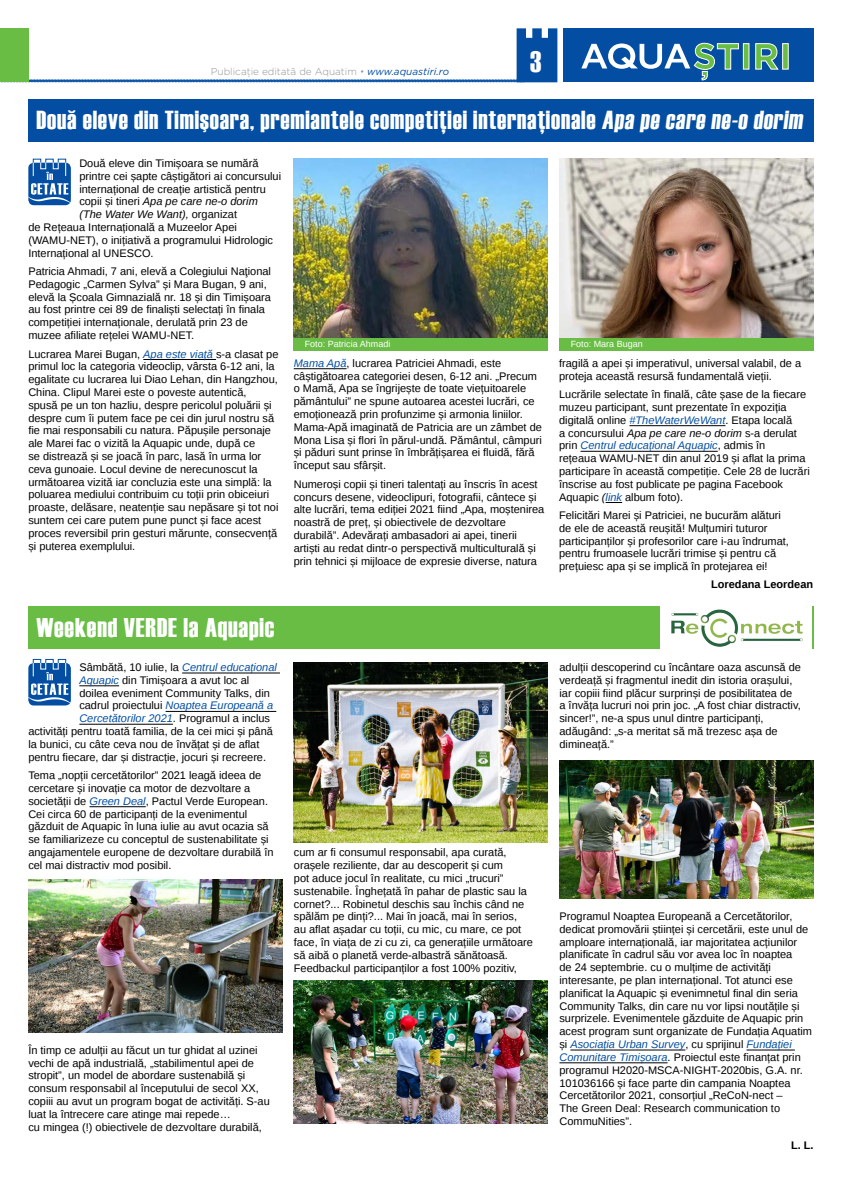
<style>
.page{position:relative;width:842px;height:1191px;background:#fff}
.page>*{position:absolute;margin:0;border:0;box-sizing:border-box;transform-origin:0 0}
.t1{font:30px "Haettenschweiler";color:#fff}
.t2{font:27px "Haettenschweiler";letter-spacing:.03em;color:#fff}
.t3{font:26px "Haettenschweiler";letter-spacing:.03em;color:#fff}
.t4{font:11px/12.8px "Liberation Sans";color:#000}
.t5{font:italic 11px "Liberation Sans";color:#000}
.t6{font:italic 11px "Liberation Sans";color:#034ea2}
.t7{font:700 11px "Liberation Sans";color:#000}
.t8{font:300 10px "Gotham";color:#939598}
.t9{font:9px "Liberation Sans";color:#fff}
.s1{font-weight:200;font-style:italic}
.s2{font-weight:400;font-style:italic;color:#034ea2}
.s3{font-style:normal}
.s4{font-style:italic;color:#034ea2}
.s5{font-style:italic}
.s6{font-style:normal;color:#000}
</style>
<div class="page">
<svg style="left:0;top:28px;width:557px;height:55px"></svg>
<div style="left:563px;top:28px;width:251px;height:54px;background:#034ea2"></div>
<svg style="left:581px;top:43px;width:208px;height:38px"></svg>
<hr style="left:143px;top:359px;width:73px;height:1px;background:#000">
<hr style="left:294px;top:368px;width:52px;height:1px;background:#000">
<hr style="left:629px;top:425px;width:96px;height:1px;background:#000">
<hr style="left:580px;top:451px;width:138px;height:1px;background:#000">
<svg style="left:606px;top:502px;width:16px;height:1px"></svg>
<hr style="left:182px;top:672px;width:98px;height:1px;background:#000">
<hr style="left:79px;top:685px;width:40px;height:1px;background:#000">
<hr style="left:166px;top:711px;width:110px;height:1px;background:#000">
<hr style="left:79px;top:724px;width:94px;height:1px;background:#000">
<hr style="left:89px;top:806px;width:57px;height:1px;background:#000">
<hr style="left:570px;top:1049px;width:115px;height:1px;background:#000">
<hr style="left:746px;top:1049px;width:49px;height:1px;background:#000">
<hr style="left:559px;top:1062px;width:108px;height:1px;background:#000">
<div style="left:28px;top:99px;width:786px;height:42px;background:#034ea2"></div>
<div style="left:28px;top:606px;width:786px;height:43px;background:#69bd45"></div>
<img style="left:293px;top:159px;width:255px;height:179px">
<div style="left:293px;top:338px;width:255px;height:12px;background:#69bd45"></div>
<img style="left:559px;top:159px;width:254px;height:179px">
<div style="left:559px;top:338px;width:255px;height:12px;background:#69bd45"></div>
<svg style="left:28px;top:659px;width:43px;height:46px"></svg>
<svg style="left:28px;top:158px;width:43px;height:47px"></svg>
<img style="left:293px;top:662px;width:255px;height:180px">
<img style="left:559px;top:760px;width:254px;height:139px">
<img style="left:293px;top:980px;width:255px;height:143px">
<img style="left:29px;top:879px;width:253px;height:153px">
<div style="left:661px;top:605px;width:151px;height:45px;background:#fff"></div>
<img style="left:671px;top:609px;width:132px;height:38px">
<p class="t8" style="left:211px;top:65px;width:240px">Publicaţie editată de Aquatim <span class="s1">•</span> <span class="s2">www.aquastiri.ro</span></p>
<h1 class="t1" style="left:530px;top:41px;width:13px">3</h1>
<h3 class="t3" style="left:36px;top:103px;width:772px">Două eleve din Timişoara, premiantele competiţiei internaţionale Apa pe care ne‑o dorim</h3>
<p class="t4" style="left:79px;top:157px;width:181px">Două eleve din Timișoara se numără</p>
<p class="t4" style="left:79px;top:170px;width:203px">printre cei șapte câștigători ai concursului</p>
<p class="t4" style="left:79px;top:183px;width:188px">internațional de creație artistică pentru</p>
<p class="t5" style="left:79px;top:194px;width:180px"><span class="s3">copii și tineri</span> Apa pe care ne‑o dorim</p>
<p class="t5" style="left:79px;top:207px;width:159px">(The Water We Want), <span class="s3">organizat</span></p>
<p class="t4" style="left:28px;top:221px;width:210px">de Rețeaua Internațională a Muzeelor Apei</p>
<p class="t4" style="left:28px;top:234px;width:246px">(WAMU‑NET), o inițiativă a programului Hidrologic</p>
<p class="t4" style="left:28px;top:247px;width:127px">Internațional al UNESCO.</p>
<p class="t4" style="left:28px;top:265px;width:244px">Patricia Ahmadi, 7 ani, elevă a Colegiului Naţional Pedagogic „Carmen Sylva” și Mara Bugan, 9 ani, elevă la Școala Gimnazială nr. 18 și din Timișoara au fost printre cei 89 de finaliști selectați în finala competiției internaționale, derulată prin 23 de muzee afiliate rețelei WAMU‑NET.</p>
<p class="t4" style="left:28px;top:348px;width:252px">Lucrarea Marei Bugan, <span class="s4">Apa este viață</span> s‑a clasat pe primul loc la categoria videoclip, vârsta 6‑12 ani, la egalitate cu lucrarea lui Diao Lehan, din Hangzhou, China. Clipul Marei este o poveste autentică, spusă pe un ton hazliu, despre pericolul poluării și despre cum îi putem face pe cei din jurul nostru să fie mai responsabili cu natura. Păpușile personaje ale Marei fac o vizită la Aquapic unde, după ce<br>se distrează și se joacă în parc, lasă în urma lor ceva gunoaie. Locul devine de nerecunoscut la următoarea vizită iar concluzia este una simplă: la poluarea mediului contribuim cu toții prin obiceiuri proaste, delăsare, neatenție sau nepăsare și tot noi suntem cei care putem pune punct și face acest proces reversibil prin gesturi mărunte, consecvență și puterea exemplului.</p>
<p class="t4" style="left:294px;top:357px;width:250px"><span class="s4">Mama Apă</span>, lucrarea Patriciei Ahmadi, este câștigătoarea categoriei desen, 6‑12 ani. „Precum o Mamă, Apa se îngrijește de toate viețuitoarele pământului” ne spune autoarea acestei lucrări, ce emoționează prin profunzime și armonia liniilor.<br>Mama‑Apă imaginată de Patricia are un zâmbet de Mona Lisa și flori în părul‑undă. Pământul, câmpuri și păduri sunt prinse în îmbrățișarea ei fluidă, fără început sau sfârșit.</p>
<p class="t9" style="left:305px;top:339px;width:87px">Foto: Patricia Ahmadi</p>
<p class="t9" style="left:571px;top:339px;width:74px">Foto: Mara Bugan</p>
<p class="t4" style="left:559px;top:357px;width:244px">fragilă a apei și imperativul, universal valabil, de a proteja această resursă fundamentală vieții.</p>
<p class="t4" style="left:559px;top:388px;width:252px">Lucrările selectate în finală, câte șase de la fiecare muzeu participant, sunt prezentate în expoziția digitală online <span class="s4">#TheWaterWeWant</span>. Etapa locală<br>a concursului <span class="s5">Apa pe care ne‑o dorim</span> s‑a derulat prin <span class="s4">Centrul educațional Aquapic</span>, admis în<br>rețeaua WAMU‑NET din anul 2019 și aflat la prima participare în această competiție. Cele 28 de lucrări înscrise au fost publicate pe pagina Facebook Aquapic <span class="s5">(</span><span class="s4">link</span> album foto).</p>
<p class="t4" style="left:559px;top:509px;width:231px">Felicitări Marei și Patriciei, ne bucurăm alături de ele de această reușită! Mulțumiri tuturor participanților și profesorilor care i‑au îndrumat, pentru frumoasele lucrări trimise și pentru că prețuiesc apa și se implică în protejarea ei!</p>
<p class="t7" style="left:711px;top:577px;width:104px">Loredana Leordean</p>
<p class="t4" style="left:294px;top:478px;width:252px">Numeroși copii și tineri talentați au înscris în acest concurs desene, videoclipuri, fotografii, cântece și alte lucrări, tema ediției 2021 fiind „Apa, moștenirea noastră de preț, și obiectivele de dezvoltare durabilă”. Adevărați ambasadori ai apei, tinerii artiști au redat dintr‑o perspectivă multiculturală și prin tehnici și mijloace de expresie diverse, natura</p>
<h2 class="t2" style="left:36px;top:609px;width:240px">Weekend VERDE la Aquapic</h2>
<p class="t4" style="left:79px;top:661px;width:199px">Sâmbătă, 10 iulie, la <span class="s4">Centrul educațional</span></p>
<p class="t4" style="left:79px;top:674px;width:171px"><span class="s4">Aquapic</span> din Timișoara a avut loc al</p>
<p class="t4" style="left:79px;top:687px;width:192px">doilea eveniment Community Talks, din</p>
<p class="t4" style="left:79px;top:699px;width:195px">cadrul proiectului <span class="s4">Noaptea Europeană a</span></p>
<p class="t6" style="left:79px;top:711px;width:192px">Cercetătorilor 2021<span class="s6">. Programul a inclus</span></p>
<p class="t4" style="left:28px;top:725px;width:246px">activități pentru toată familia, de la cei mici și până</p>
<p class="t4" style="left:28px;top:738px;width:233px">la bunici, cu câte ceva nou de învățat și de aflat</p>
<p class="t4" style="left:28px;top:751px;width:239px">pentru fiecare, dar și distracție, jocuri și recreere.</p>
<p class="t4" style="left:28px;top:769px;width:247px">Tema „nopții cercetătorilor” 2021 leagă ideea de cercetare și inovație ca motor de dezvoltare a societății de <span class="s4">Green Deal</span>, Pactul Verde European.<br>Cei circa 60 de participanți de la evenimentul găzduit de Aquapic în luna iulie au avut ocazia să se familiarizeze cu conceptul de sustenabilitate și angajamentele europene de dezvoltare durabilă în cel mai distractiv mod posibil.</p>
<p class="t4" style="left:294px;top:846px;width:241px">cum ar fi consumul responsabil, apa curată, orașele reziliente, dar au descoperit și cum<br>pot aduce jocul în realitate, cu mici „trucuri” sustenabile. Înghețată în pahar de plastic sau la cornet?... Robinetul deschis sau închis când ne spălăm pe dinți?... Mai în joacă, mai în serios,<br>au aflat așadar cu toții, cu mic, cu mare, ce pot face, în viața de zi cu zi, ca generațiile următoare să aibă o planetă verde‑albastră sănătoasă.<br>Feedbackul participanților a fost 100% pozitiv,</p>
<p class="t4" style="left:28px;top:1044px;width:243px">În timp ce adulții au făcut un tur ghidat al uzinei vechi de apă industrială, „stabilimentul apei de stropit”, un model de abordare sustenabilă și consum responsabil al începutului de secol XX, copiii au avut un program bogat de activități. S‑au luat la întrecere care atinge mai repede…<br>cu mingea (!) obiectivele de dezvoltare durabilă,</p>
<p class="t4" style="left:559px;top:661px;width:243px">adulții descoperind cu încântare oaza ascunsă de verdeață și fragmentul inedit din istoria orașului, iar copiii fiind plăcur surprinși de posibilitatea de a învăța lucruri noi prin joc. „A fost chiar distractiv, sincer!”, ne‑a spus unul dintre participanți, adăugând: „s‑a meritat să mă trezesc așa de dimineață.”</p>
<p class="t4" style="left:559px;top:910px;width:254px">Programul Noaptea Europeană a Cercetătorilor, dedicat promovării științei și cercetării, este unul de amploare internațională, iar majoritatea acțiunilor planificate în cadrul său vor avea loc în noaptea<br>de 24 septembrie. cu o mulțime de activități interesante, pe plan internațional. Tot atunci ese planificat la Aquapic și evenimnetul final din seria Community Talks, din care nu vor lipsi noutățile și surprizele. Evenimentele găzduite de Aquapic prin acest program sunt organizate de Fundația Aquatim și <span class="s4">Asociația Urban Survey</span>, cu sprijinul <span class="s4">Fundației Comunitare Timișoara</span>. Proiectul este finanțat prin programul H2020‑MSCA‑NIGHT‑2020bis, G.A. nr.<br>101036166 și face parte din campania Noaptea Cercetătorilor 2021, consorțiul „ReCoN‑nect –<br>The Green Deal: Research communication to CommuNities”.</p>
<p class="t7" style="left:791px;top:1137px;width:24px">L. L.</p>
</div>
